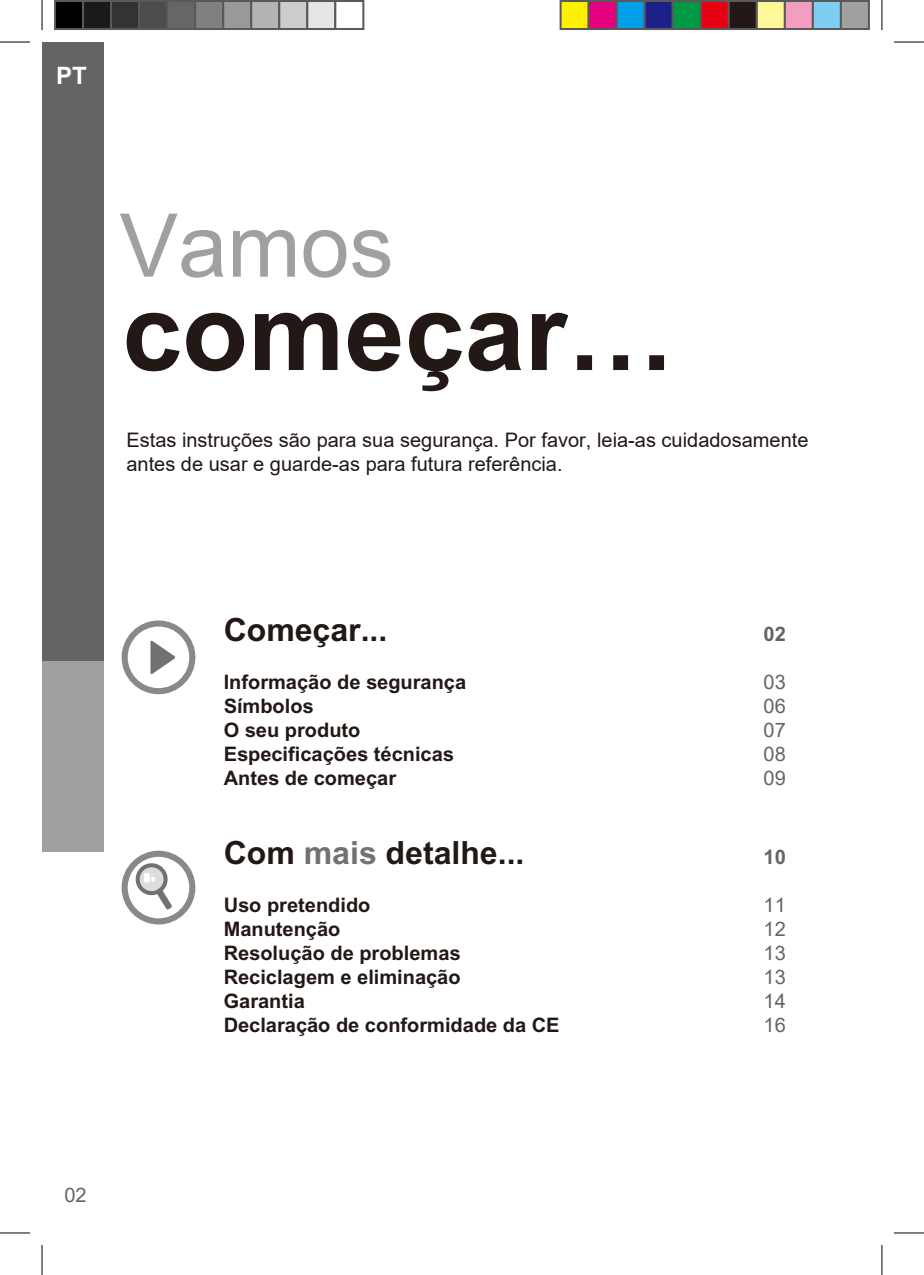
<style>
.page{position:relative;width:924px;height:1275px;background:#fff}
.page>*{position:absolute;margin:0;border:0;box-sizing:border-box;transform-origin:0 0}
.t1{font:700 108px "Arial";color:#221815}
.t2{font:88px "Arial";color:#9fa0a0}
.t3{font:700 32px "Arial";color:#221815}
.t4{font:700 24px "Arial";color:#fff}
.t5{font:700 20px/24px "Arial";color:#221815}
.t6{font:20px/24px "Arial";color:#221815}
.t7{font:20px/24px "Arial";color:#656464;text-align:justify}
.t8{font:700 20px "Arial";color:#656464}
.s1{color:#727171}
</style>
<div class="page">
<div style="left:42px;top:42px;width:61px;height:619px;background:#656464"></div>
<div style="left:42px;top:661px;width:61px;height:191px;background:#9fa0a0"></div>
<svg style="left:122px;top:620px;width:73px;height:74px"></svg>
<svg style="left:122px;top:850px;width:73px;height:74px"></svg>
<hr style="left:0;top:42px;width:30px;height:1px;background:#000">
<hr style="left:893px;top:42px;width:30px;height:1px;background:#000">
<hr style="left:0;top:1232px;width:30px;height:1px;background:#000">
<hr style="left:893px;top:1232px;width:30px;height:1px;background:#000">
<hr style="left:42px;top:0;width:1px;height:30px;background:#000">
<hr style="left:42px;top:1245px;width:1px;height:30px;background:#000">
<hr style="left:881px;top:0;width:1px;height:30px;background:#000">
<hr style="left:881px;top:1245px;width:1px;height:30px;background:#000">
<div style="left:55px;top:1px;width:28px;height:28px;background:#000"></div>
<div style="left:54px;top:0;width:30px;height:30px;border:2px solid #595959"></div>
<div style="left:83px;top:1px;width:28px;height:28px;background:#1a1a1a"></div>
<div style="left:82px;top:0;width:30px;height:30px;border:2px solid #595959"></div>
<div style="left:111px;top:1px;width:28px;height:28px;background:#333"></div>
<div style="left:110px;top:0;width:30px;height:30px;border:2px solid #595959"></div>
<div style="left:139px;top:1px;width:28px;height:28px;background:#4d4d4d"></div>
<div style="left:138px;top:0;width:30px;height:30px;border:2px solid #595959"></div>
<div style="left:167px;top:1px;width:28px;height:28px;background:#666"></div>
<div style="left:166px;top:0;width:30px;height:30px;border:2px solid #595959"></div>
<div style="left:195px;top:1px;width:28px;height:28px;background:#808080"></div>
<div style="left:194px;top:0;width:30px;height:30px;border:2px solid #595959"></div>
<div style="left:223px;top:1px;width:28px;height:28px;background:#999"></div>
<div style="left:222px;top:0;width:30px;height:30px;border:2px solid #595959"></div>
<div style="left:251px;top:1px;width:28px;height:28px;background:#b3b3b3"></div>
<div style="left:250px;top:0;width:30px;height:30px;border:2px solid #595959"></div>
<div style="left:279px;top:1px;width:28px;height:28px;background:#ccc"></div>
<div style="left:278px;top:0;width:30px;height:30px;border:2px solid #595959"></div>
<div style="left:307px;top:1px;width:28px;height:28px;background:#e6e6e6"></div>
<div style="left:306px;top:0;width:30px;height:30px;border:2px solid #595959"></div>
<div style="left:334px;top:0;width:30px;height:30px;border:2px solid #595959"></div>
<div style="left:560px;top:1px;width:28px;height:28px;background:#fff100"></div>
<div style="left:559px;top:0;width:30px;height:30px;border:2px solid #595959"></div>
<div style="left:588px;top:1px;width:28px;height:28px;background:#e4007f"></div>
<div style="left:587px;top:0;width:30px;height:30px;border:2px solid #595959"></div>
<div style="left:616px;top:1px;width:28px;height:28px;background:#00a0e9"></div>
<div style="left:615px;top:0;width:30px;height:30px;border:2px solid #595959"></div>
<div style="left:644px;top:1px;width:28px;height:28px;background:#1d2088"></div>
<div style="left:643px;top:0;width:30px;height:30px;border:2px solid #595959"></div>
<div style="left:672px;top:1px;width:28px;height:28px;background:#094"></div>
<div style="left:671px;top:0;width:30px;height:30px;border:2px solid #595959"></div>
<div style="left:700px;top:1px;width:28px;height:28px;background:#e60012"></div>
<div style="left:699px;top:0;width:30px;height:30px;border:2px solid #595959"></div>
<div style="left:728px;top:1px;width:28px;height:28px;background:#221815"></div>
<div style="left:727px;top:0;width:30px;height:30px;border:2px solid #595959"></div>
<div style="left:756px;top:1px;width:28px;height:28px;background:#fff899"></div>
<div style="left:755px;top:0;width:30px;height:30px;border:2px solid #595959"></div>
<div style="left:784px;top:1px;width:28px;height:28px;background:#f19ec2"></div>
<div style="left:783px;top:0;width:30px;height:30px;border:2px solid #595959"></div>
<div style="left:812px;top:1px;width:28px;height:28px;background:#7ecef4"></div>
<div style="left:811px;top:0;width:30px;height:30px;border:2px solid #595959"></div>
<div style="left:840px;top:1px;width:28px;height:28px;background:#9fa0a0"></div>
<div style="left:839px;top:0;width:30px;height:30px;border:2px solid #595959"></div>
<p class="t4" style="left:56px;top:62px;width:32px">PT</p>
<h2 class="t2" style="left:119px;top:185px;width:275px">Vamos</h2>
<h1 class="t1" style="left:122px;top:268px;width:554px">começar…</h1>
<p class="t6" style="left:126px;top:428px;width:683px">Estas instruções são para sua segurança. Por favor, leia-as cuidadosamente antes de usar e guarde-as para futura referência.</p>
<h3 class="t3" style="left:223px;top:610px;width:165px">Começar...</h3>
<p class="t5" style="left:223px;top:670px;width:244px">Informação de segurança<br>Símbolos<br>O seu produto<br>Especificações técnicas<br>Antes de começar</p>
<h3 class="t3" style="left:223px;top:833px;width:302px">Com <span class="s1">mais</span> detalhe...</h3>
<p class="t5" style="left:223px;top:892px;width:337px">Uso pretendido<br>Manutenção<br>Resolução de problemas<br>Reciclagem e eliminação<br>Garantia<br>Declaração de conformidade da CE</p>
<p class="t8" style="left:763px;top:622px;width:24px">02</p>
<p class="t7" style="left:763px;top:669px;width:24px">03<br>06<br>07<br>08<br>09</p>
<p class="t8" style="left:763px;top:845px;width:24px">10</p>
<p class="t7" style="left:763px;top:892px;width:24px">11<br>12<br>13<br>13<br>14<br>16</p>
<p class="t7" style="left:64px;top:1183px;width:24px">02</p>
</div>
